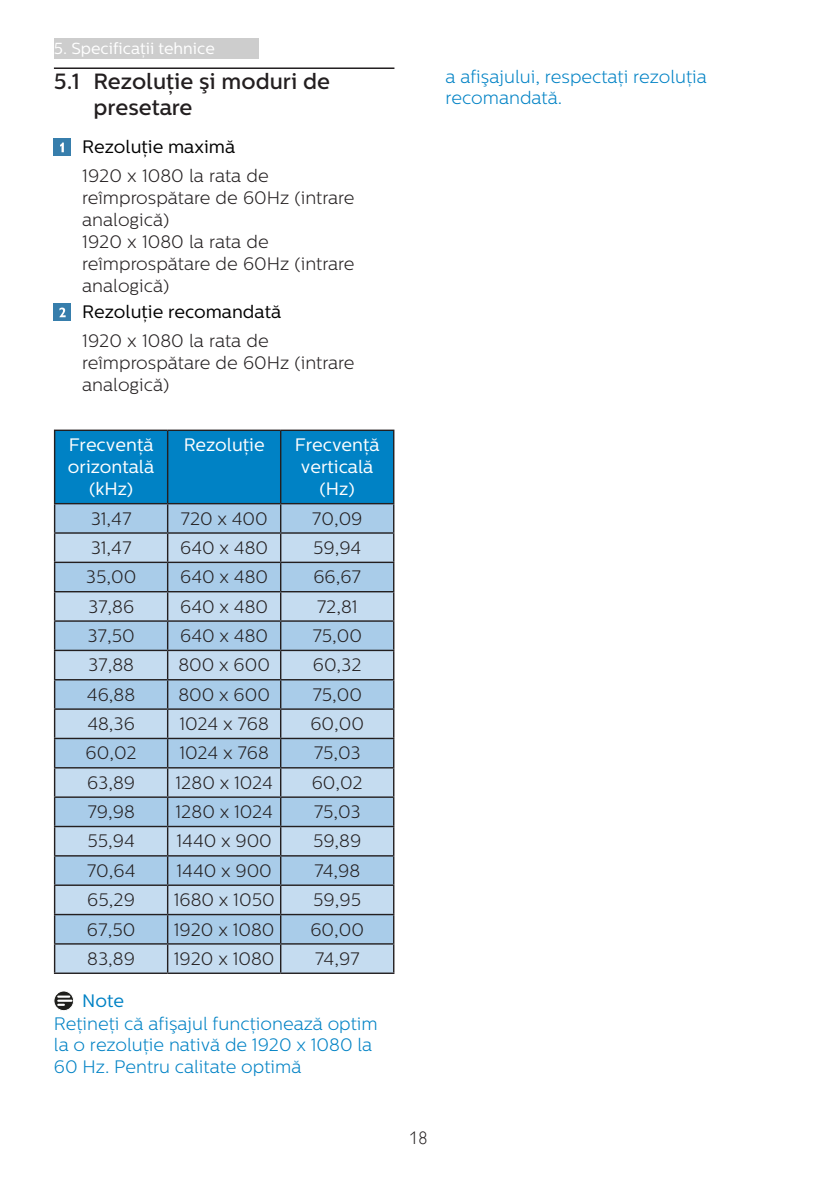
<style>
.page{position:relative;width:840px;height:1191px;background:#fff}
.page>*{position:absolute;margin:0;border:0;box-sizing:border-box;transform-origin:0 0}
.t1{font:500 22px/26.4px "Centrale Sans";color:#231f20}
.Body_Text{font:300 18px/22px "Centrale Sans";color:#231f20}
.Note_body{font:300 18px/21.6px "Centrale Sans";color:#0082c5}
.t2{font:18px/22px "Centrale Sans";color:#fff;text-align:center}
.Heading_4{font:18px "Centrale Sans";color:#000}
.Heading_4-2{font:18px "Centrale Sans";color:#0082c5}
.t3{font:18px "Gill Sans Alt One WGL Light";color:#231f20}
.t4{font:16px "Centrale Sans";color:#fff}
</style>
<div class="page">
<div style="left:54px;top:38px;width:205px;height:20px;background:#cdcdcd"></div>
<hr style="left:54px;top:67px;width:340px;height:2px;background:#231f20">
<div style="left:54px;top:139px;width:17px;height:17px;background:#377eac"></div>
<svg style="left:60px;top:143px;width:4px;height:9px"></svg>
<div style="left:54px;top:304px;width:17px;height:17px;background:#377eac"></div>
<svg style="left:59px;top:307px;width:7px;height:10px"></svg>
<hr style="left:54px;top:429px;width:113px;height:2px;background:#231f20">
<hr style="left:167px;top:429px;width:113px;height:2px;background:#231f20">
<hr style="left:280px;top:429px;width:114px;height:2px;background:#231f20">
<svg style="left:54px;top:430px;width:340px;height:542px;background:#96bedb"></svg>
<hr style="left:54px;top:972px;width:113px;height:2px;background:#231f20">
<hr style="left:167px;top:972px;width:113px;height:2px;background:#231f20">
<hr style="left:280px;top:972px;width:114px;height:2px;background:#231f20">
<svg style="left:54px;top:991px;width:20px;height:19px"></svg>
<div style="left:54px;top:991px;width:20px;height:19px;border:1px solid #fff;border-radius:50%"></div>
<svg style="left:58px;top:995px;width:13px;height:11px"></svg>
<p class="t4" style="left:54px;top:39px;width:162px">5. Specificaţii tehnice</p>
<p class="t1" style="left:94px;top:68px;width:238px;text-indent:-40px">5.1 Rezoluţie şi moduri de presetare</p>
<p class="Heading_4" style="left:82px;top:137px;width:154px">Rezoluţie maximă</p>
<p class="Body_Text" style="left:82px;top:164px;width:273px">1920 x 1080 la rata de reîmprospătare de 60Hz (intrare analogică)</p>
<p class="Body_Text" style="left:82px;top:230px;width:273px">1920 x 1080 la rata de reîmprospătare de 60Hz (intrare analogică)</p>
<p class="Heading_4" style="left:82px;top:301px;width:200px">Rezoluţie recomandată</p>
<p class="Body_Text" style="left:82px;top:329px;width:273px">1920 x 1080 la rata de reîmprospătare de 60Hz (intrare analogică)</p>
<p class="t2" style="left:68px;top:434px;width:88px">Frecvenţă orizontală (kHz)</p>
<p class="t2" style="left:183px;top:434px;width:82px">Rezoluţie</p>
<p class="t2" style="left:294px;top:434px;width:86px">Frecvenţă verticală (Hz)</p>
<p class="Body_Text" style="left:91px;top:507px;width:42px">31,47</p>
<p class="Body_Text" style="left:180px;top:507px;width:89px">720 x 400</p>
<p class="Body_Text" style="left:312px;top:507px;width:52px">70,09</p>
<p class="Body_Text" style="left:91px;top:537px;width:42px">31,47</p>
<p class="Body_Text" style="left:180px;top:537px;width:89px">640 x 480</p>
<p class="Body_Text" style="left:313px;top:537px;width:50px">59,94</p>
<p class="Body_Text" style="left:86px;top:566px;width:52px">35,00</p>
<p class="Body_Text" style="left:180px;top:566px;width:89px">640 x 480</p>
<p class="Body_Text" style="left:313px;top:566px;width:49px">66,67</p>
<p class="Body_Text" style="left:88px;top:595px;width:48px">37,86</p>
<p class="Body_Text" style="left:180px;top:595px;width:89px">640 x 480</p>
<p class="Body_Text" style="left:316px;top:595px;width:42px">72,81</p>
<p class="Body_Text" style="left:87px;top:625px;width:49px">37,50</p>
<p class="Body_Text" style="left:180px;top:625px;width:89px">640 x 480</p>
<p class="Body_Text" style="left:312px;top:625px;width:51px">75,00</p>
<p class="Body_Text" style="left:88px;top:654px;width:47px">37,88</p>
<p class="Body_Text" style="left:178px;top:654px;width:93px">800 x 600</p>
<p class="Body_Text" style="left:312px;top:654px;width:50px">60,32</p>
<p class="Body_Text" style="left:87px;top:683px;width:50px">46,88</p>
<p class="Body_Text" style="left:178px;top:683px;width:93px">800 x 600</p>
<p class="Body_Text" style="left:312px;top:683px;width:51px">75,00</p>
<p class="Body_Text" style="left:87px;top:713px;width:49px">48,36</p>
<p class="Body_Text" style="left:179px;top:713px;width:91px">1024 x 768</p>
<p class="Body_Text" style="left:310px;top:713px;width:55px">60,00</p>
<p class="Body_Text" style="left:86px;top:742px;width:53px">60,02</p>
<p class="Body_Text" style="left:179px;top:742px;width:91px">1024 x 768</p>
<p class="Body_Text" style="left:313px;top:742px;width:48px">75,03</p>
<p class="Body_Text" style="left:87px;top:771px;width:50px">63,89</p>
<p class="Body_Text" style="left:175px;top:771px;width:99px">1280 x 1024</p>
<p class="Body_Text" style="left:311px;top:771px;width:53px">60,02</p>
<p class="Body_Text" style="left:87px;top:801px;width:49px">79,98</p>
<p class="Body_Text" style="left:175px;top:801px;width:99px">1280 x 1024</p>
<p class="Body_Text" style="left:313px;top:801px;width:48px">75,03</p>
<p class="Body_Text" style="left:87px;top:830px;width:49px">55,94</p>
<p class="Body_Text" style="left:176px;top:830px;width:97px">1440 x 900</p>
<p class="Body_Text" style="left:313px;top:830px;width:50px">59,89</p>
<p class="Body_Text" style="left:87px;top:859px;width:50px">70,64</p>
<p class="Body_Text" style="left:176px;top:859px;width:97px">1440 x 900</p>
<p class="Body_Text" style="left:314px;top:859px;width:48px">74,98</p>
<p class="Body_Text" style="left:87px;top:889px;width:49px">65,29</p>
<p class="Body_Text" style="left:174px;top:889px;width:102px">1680 x 1050</p>
<p class="Body_Text" style="left:313px;top:889px;width:49px">59,95</p>
<p class="Body_Text" style="left:87px;top:918px;width:50px">67,50</p>
<p class="Body_Text" style="left:174px;top:918px;width:102px">1920 x 1080</p>
<p class="Body_Text" style="left:310px;top:918px;width:55px">60,00</p>
<p class="Body_Text" style="left:87px;top:947px;width:49px">83,89</p>
<p class="Body_Text" style="left:174px;top:947px;width:102px">1920 x 1080</p>
<p class="Body_Text" style="left:314px;top:947px;width:46px">74,97</p>
<p class="Heading_4-2" style="left:82px;top:990px;width:43px">Note</p>
<p class="Note_body" style="left:54px;top:1012px;width:325px">Reţineţi că afişajul funcţionează optim la o rezoluţie nativă de 1920 x 1080 la<br>60 Hz. Pentru calitate optimă</p>
<p class="Note_body" style="left:445px;top:66px;width:263px">a afişajului, respectaţi rezoluţia recomandată.</p>
<p class="t3" style="left:409px;top:1126px;width:19px">18</p>
</div>
